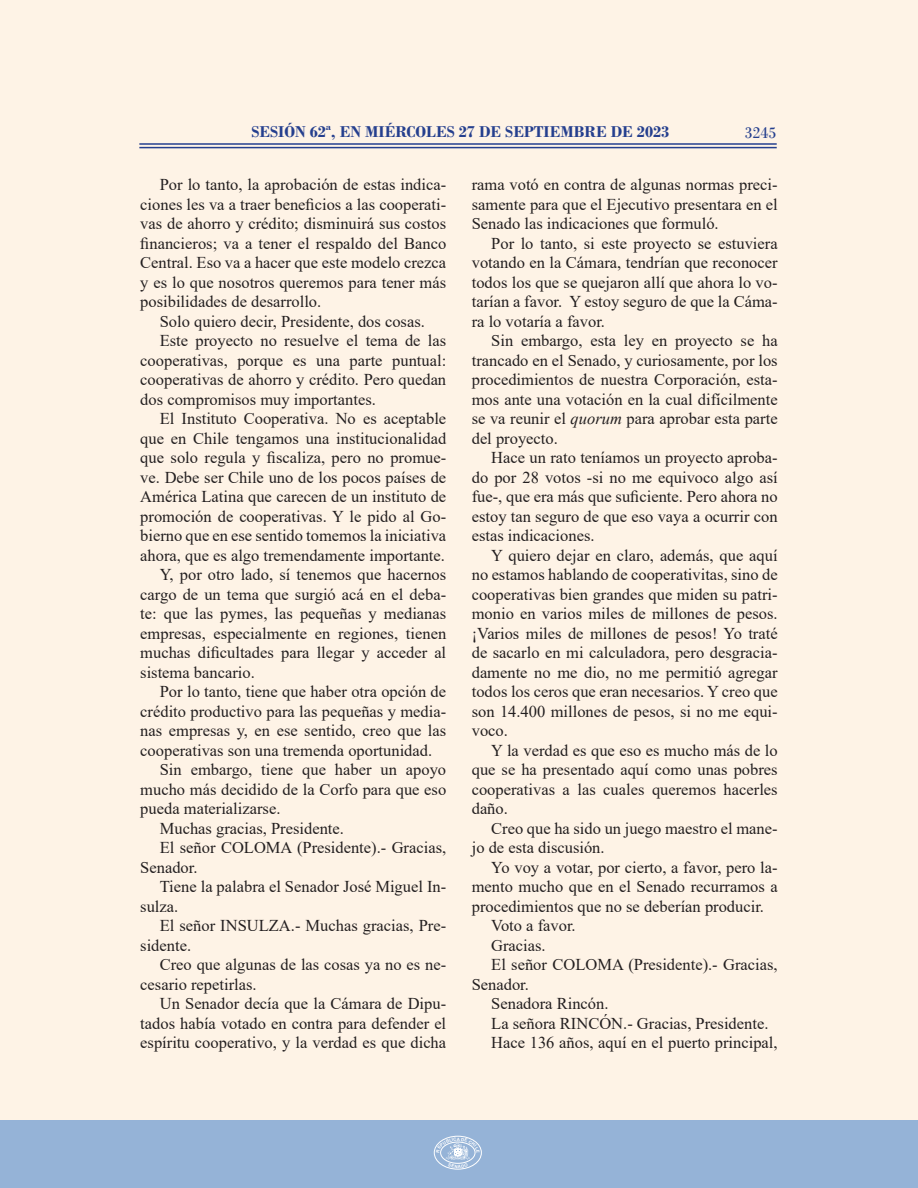
<style>
.page{position:relative;width:918px;height:1188px;background:#fff}
.page>*{position:absolute;margin:0;border:0;box-sizing:border-box;transform-origin:0 0}
.Párrafo_Texto_Sesión{font:16.5px/19.5px "Times New Roman";color:#231f20;text-align:justify}
.t1{font:700 16.5px "Bodoni";color:#253f8e}
.t2{font:16.5px "Bodoni";color:#253f8e}
.t3{font:700 4.5px "Arial";color:#fff}
.s1{font-style:italic}
</style>
<div class="page">
<div style="left:0;top:1120px;width:918px;height:68px;background:#95b3d7"></div>
<div style="left:434px;top:1136px;width:48px;height:33px;border:1px solid #fff;border-radius:50%"></div>
<hr style="left:139px;top:147px;width:638px;height:1px;background:#253f8e">
<hr style="left:139px;top:143px;width:638px;height:2px;background:#253f8e">
<svg style="left:436px;top:1137px;width:44px;height:31px"></svg>
<p class="t1" style="left:251px;top:122px;width:419px">SESIÓN 62ª, EN MIÉRCOLES 27 DE SEPTIEMBRE DE 2023</p>
<p class="t2" style="left:744px;top:123px;width:34px">3245</p>
<p class="Párrafo_Texto_Sesión" style="left:140px;top:174px;width:307px;text-indent:20px">Por lo tanto, la aprobación de estas indica&shy;ciones les va a traer beneficios a las cooperati&shy;vas de ahorro y crédito; disminuirá sus costos financieros; va a tener el respaldo del Banco Central. Eso va a hacer que este modelo crezca y es lo que nosotros queremos para tener más posibilidades de desarrollo.</p>
<p class="Párrafo_Texto_Sesión" style="left:160px;top:311px;width:267px">Solo quiero decir, Presidente, dos cosas.</p>
<p class="Párrafo_Texto_Sesión" style="left:140px;top:330px;width:307px;text-indent:20px">Este proyecto no resuelve el tema de las cooperativas, porque es una parte puntual: cooperativas de ahorro y crédito. Pero quedan dos compromisos muy importantes.</p>
<p class="Párrafo_Texto_Sesión" style="left:140px;top:408px;width:307px;text-indent:20px">El Instituto Cooperativa. No es aceptable que en Chile tengamos una institucionalidad que solo regula y fiscaliza, pero no promue&shy;ve. Debe ser Chile uno de los pocos países de América Latina que carecen de un instituto de promoción de cooperativas. Y le pido al Go&shy;bierno que en ese sentido tomemos la iniciativa ahora, que es algo tremendamente importante.</p>
<p class="Párrafo_Texto_Sesión" style="left:140px;top:564px;width:307px;text-indent:20px">Y, por otro lado, sí tenemos que hacernos cargo de un tema que surgió acá en el deba&shy;te: que las pymes, las pequeñas y medianas empresas, especialmente en regiones, tienen muchas dificultades para llegar y acceder al sistema bancario.</p>
<p class="Párrafo_Texto_Sesión" style="left:140px;top:681px;width:307px;text-indent:20px">Por lo tanto, tiene que haber otra opción de crédito productivo para las pequeñas y media&shy;nas empresas y, en ese sentido, creo que las cooperativas son una tremenda oportunidad.</p>
<p class="Párrafo_Texto_Sesión" style="left:140px;top:759px;width:307px;text-indent:20px">Sin embargo, tiene que haber un apoyo mucho más decidido de la Corfo para que eso pueda materializarse.</p>
<p class="Párrafo_Texto_Sesión" style="left:160px;top:818px;width:186px">Muchas gracias, Presidente.</p>
<p class="Párrafo_Texto_Sesión" style="left:140px;top:837px;width:307px;text-indent:20px">El señor COLOMA (Presidente).- Gracias,<br>Senador.</p>
<p class="Párrafo_Texto_Sesión" style="left:140px;top:876px;width:307px;text-indent:20px">Tiene la palabra el Senador José Miguel In&shy;sulza.</p>
<p class="Párrafo_Texto_Sesión" style="left:140px;top:915px;width:307px;text-indent:20px">El señor INSULZA.- Muchas gracias, Pre&shy;sidente.</p>
<p class="Párrafo_Texto_Sesión" style="left:140px;top:954px;width:307px;text-indent:20px">Creo que algunas de las cosas ya no es ne&shy;cesario repetirlas.</p>
<p class="Párrafo_Texto_Sesión" style="left:140px;top:993px;width:307px;text-indent:20px">Un Senador decía que la Cámara de Dipu&shy;tados había votado en contra para defender el espíritu cooperativo, y la verdad es que dicha</p>
<p class="Párrafo_Texto_Sesión" style="left:472px;top:174px;width:307px">rama votó en contra de algunas normas preci&shy;samente para que el Ejecutivo presentara en el Senado las indicaciones que formuló.</p>
<p class="Párrafo_Texto_Sesión" style="left:472px;top:233px;width:307px;text-indent:20px">Por lo tanto, si este proyecto se estuviera votando en la Cámara, tendrían que reconocer todos los que se quejaron allí que ahora lo vo&shy;tarían a favor. Y estoy seguro de que la Cáma&shy;ra lo votaría a favor.</p>
<p class="Párrafo_Texto_Sesión" style="left:472px;top:330px;width:307px;text-indent:20px">Sin embargo, esta ley en proyecto se ha trancado en el Senado, y curiosamente, por los procedimientos de nuestra Corporación, esta&shy;mos ante una votación en la cual difícilmente se va reunir el <span class="s1">quorum</span> para aprobar esta parte del proyecto.</p>
<p class="Párrafo_Texto_Sesión" style="left:472px;top:447px;width:307px;text-indent:20px">Hace un rato teníamos un proyecto aproba&shy;do por 28 votos -si no me equivoco algo así fue-, que era más que suficiente. Pero ahora no estoy tan seguro de que eso vaya a ocurrir con estas indicaciones.</p>
<p class="Párrafo_Texto_Sesión" style="left:472px;top:545px;width:307px;text-indent:20px">Y quiero dejar en claro, además, que aquí no estamos hablando de cooperativitas, sino de cooperativas bien grandes que miden su patri&shy;monio en varios miles de millones de pesos. ¡Varios miles de millones de pesos! Yo traté de sacarlo en mi calculadora, pero desgracia&shy;damente no me dio, no me permitió agregar todos los ceros que eran necesarios. Y creo que son 14.400 millones de pesos, si no me equi&shy;voco.</p>
<p class="Párrafo_Texto_Sesión" style="left:472px;top:740px;width:307px;text-indent:20px">Y la verdad es que eso es mucho más de lo que se ha presentado aquí como unas pobres cooperativas a las cuales queremos hacerles daño.</p>
<p class="Párrafo_Texto_Sesión" style="left:472px;top:818px;width:307px;text-indent:20px">Creo que ha sido un juego maestro el mane&shy;jo de esta discusión.</p>
<p class="Párrafo_Texto_Sesión" style="left:472px;top:857px;width:307px;text-indent:20px">Yo voy a votar, por cierto, a favor, pero la&shy;mento mucho que en el Senado recurramos a procedimientos que no se deberían producir.</p>
<p class="Párrafo_Texto_Sesión" style="left:491px;top:915px;width:86px">Voto a favor.</p>
<p class="Párrafo_Texto_Sesión" style="left:491px;top:935px;width:56px">Gracias.</p>
<p class="Párrafo_Texto_Sesión" style="left:472px;top:954px;width:307px;text-indent:20px">El señor COLOMA (Presidente).- Gracias,<br>Senador.</p>
<p class="Párrafo_Texto_Sesión" style="left:491px;top:993px;width:119px">Senadora Rincón.</p>
<p class="Párrafo_Texto_Sesión" style="left:491px;top:1013px;width:279px">La señora RINCÓN.- Gracias, Presidente.</p>
<p class="Párrafo_Texto_Sesión" style="left:491px;top:1032px;width:288px">Hace 136 años, aquí en el puerto principal,</p>
<p class="t3" style="left:457px;top:1136px;width:5px">A</p>
</div>
